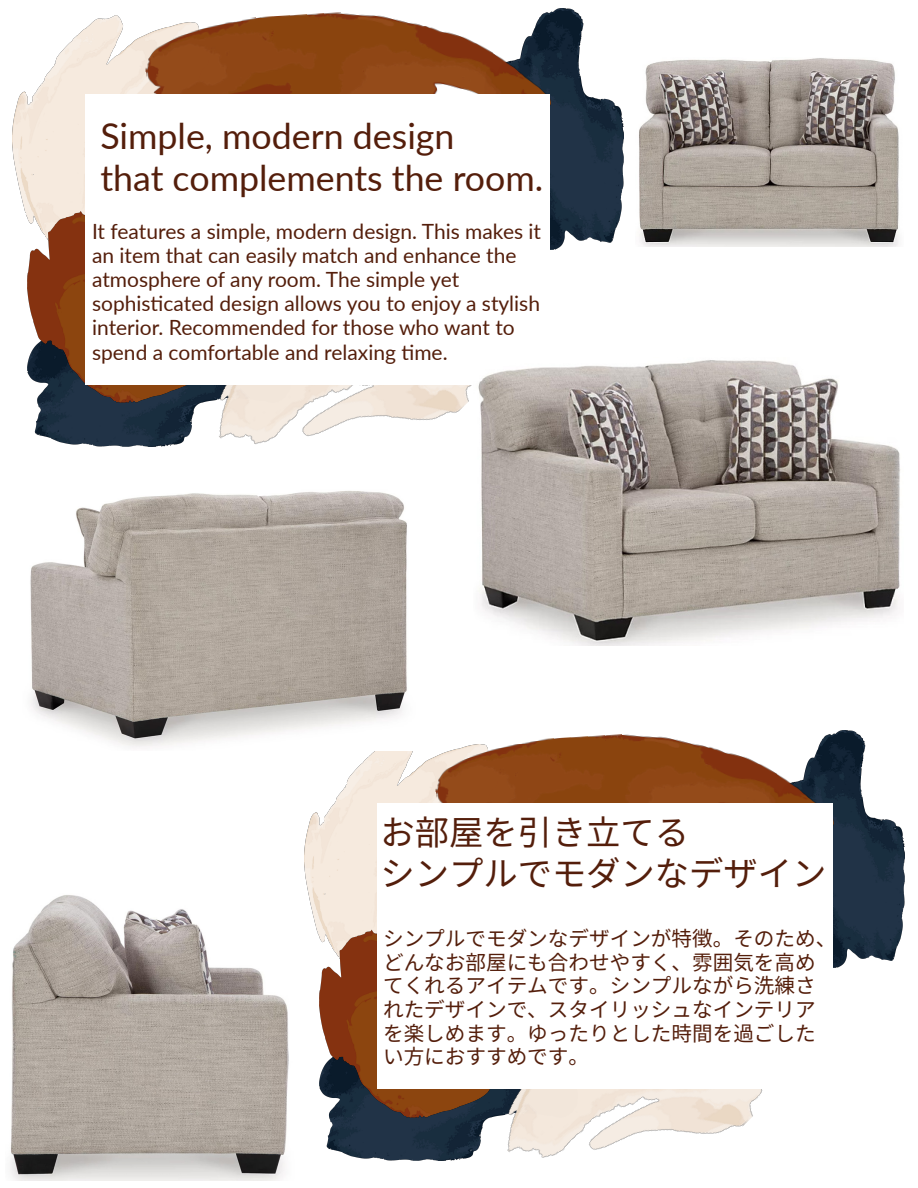
<style>
.page{position:relative;width:918px;height:1188px;background:#fff}
.page>*{position:absolute;margin:0;border:0;box-sizing:border-box;transform-origin:0 0}
.t1{font:35.7px/42.9px "Lato";color:#541e0b}
.t2{font:34.35px/41.1px "Source Han Sans JP";color:#541e0b}
.t3{font:21px/24.2px "Lato";color:#541e0b}
.t4{font:20.55px/23.7px "Source Han Sans JP";color:#541e0b}
</style>
<div class="page">
<img style="left:639px;top:58px;width:260px;height:189px">
<img style="left:10px;top:895px;width:279px;height:285px">
<img style="left:550px;top:8px;width:73px;height:242px">
<img style="left:34px;top:402px;width:154px;height:45px">
<img style="left:13px;top:16px;width:130px;height:201px">
<img style="left:188px;top:385px;width:284px;height:59px">
<img style="left:27px;top:145px;width:196px;height:257px">
<img style="left:143px;top:8px;width:411px;height:179px">
<div style="left:86px;top:94px;width:464px;height:291px;background:#fff"></div>
<img style="left:478px;top:360px;width:422px;height:286px">
<img style="left:833px;top:730px;width:72px;height:237px">
<img style="left:326px;top:1117px;width:151px;height:44px">
<img style="left:305px;top:751px;width:128px;height:185px">
<img style="left:477px;top:1089px;width:286px;height:69px">
<img style="left:319px;top:864px;width:193px;height:253px">
<img style="left:433px;top:730px;width:404px;height:175px">
<div style="left:377px;top:803px;width:456px;height:286px;background:#fff"></div>
<img style="left:30px;top:491px;width:377px;height:256px">
<h1 class="t1" style="left:100px;top:113px;width:444px">Simple, modern design<br>that complements the room.</h1>
<p class="t3" style="left:92px;top:218px;width:451px">It features a simple, modern design. This makes it an item that can easily match and enhance the atmosphere of any room. The simple yet sophisticated design allows you to enjoy a stylish interior. Recommended for those who want to spend a comfortable and relaxing time.</p>
<h2 class="t2" style="left:381px;top:812px;width:447px">お部屋を引き立てる<br>シンプルでモダンなデザイン</h2>
<p class="t4" style="left:383px;top:927px;width:455px">シンプルでモダンなデザインが特徴。そのため、どんなお部屋にも合わせやすく、雰囲気を高めてくれるアイテムです。シンプルながら洗練されたデザインで、スタイリッシュなインテリアを楽しめます。ゆったりとした時間を過ごしたい方におすすめです。</p>
</div>
